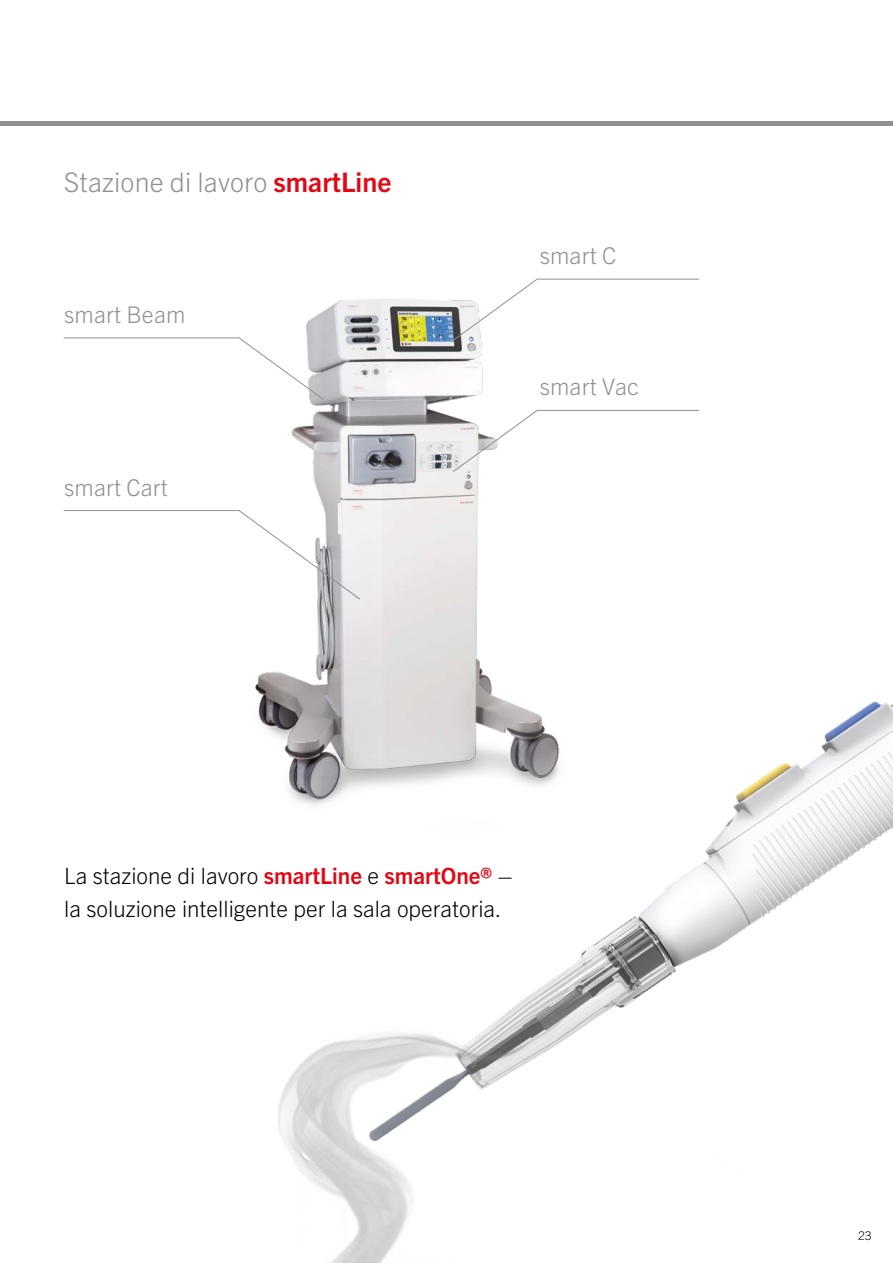
<style>
.page{position:relative;width:893px;height:1263px;background:#fff}
.page>*{position:absolute;margin:0;border:0;box-sizing:border-box;transform-origin:0 0}
.t1{font:300 27px "Trade Gothic Next LT Pro";letter-spacing:.005em;color:#909090}
.t2{font:300 23.1px "Trade Gothic Next LT Pro";letter-spacing:.005em;color:#909090}
.t3{font:300 22.5px/33px "Trade Gothic Next LT Pro";color:#000}
.t4{font:300 12px "Trade Gothic Next LT Pro";color:#000}
.s1{font-weight:700;color:#e30613}
</style>
<div class="page">
<img style="left:292px;top:278px;width:321px;height:381px">
<svg style="left:63px;top:337px;width:261px;height:63px"></svg>
<svg style="left:452px;top:279px;width:247px;height:62px"></svg>
<svg style="left:452px;top:410px;width:247px;height:62px"></svg>
<svg style="left:63px;top:510px;width:297px;height:90px"></svg>
<img style="left:255px;top:659px;width:638px;height:604px">
<hr style="left:0;top:121px;width:893px;height:4px;background:#909090">
<p class="t1" style="left:64px;top:163px;width:328px">Stazione di lavoro <span class="s1">smartLine</span></p>
<p class="t2" style="left:64px;top:298px;width:123px">smart Beam</p>
<p class="t2" style="left:64px;top:471px;width:105px">smart Cart</p>
<p class="t2" style="left:540px;top:240px;width:78px">smart C</p>
<p class="t2" style="left:540px;top:371px;width:101px">smart Vac</p>
<p class="t3" style="left:64px;top:858px;width:450px">La stazione di lavoro <span class="s1">smartLine</span> e <span class="s1">smartOne®</span> – la soluzione intelligente per la sala operatoria.</p>
<p class="t4" style="left:858px;top:1227px;width:15px">23</p>
</div>
